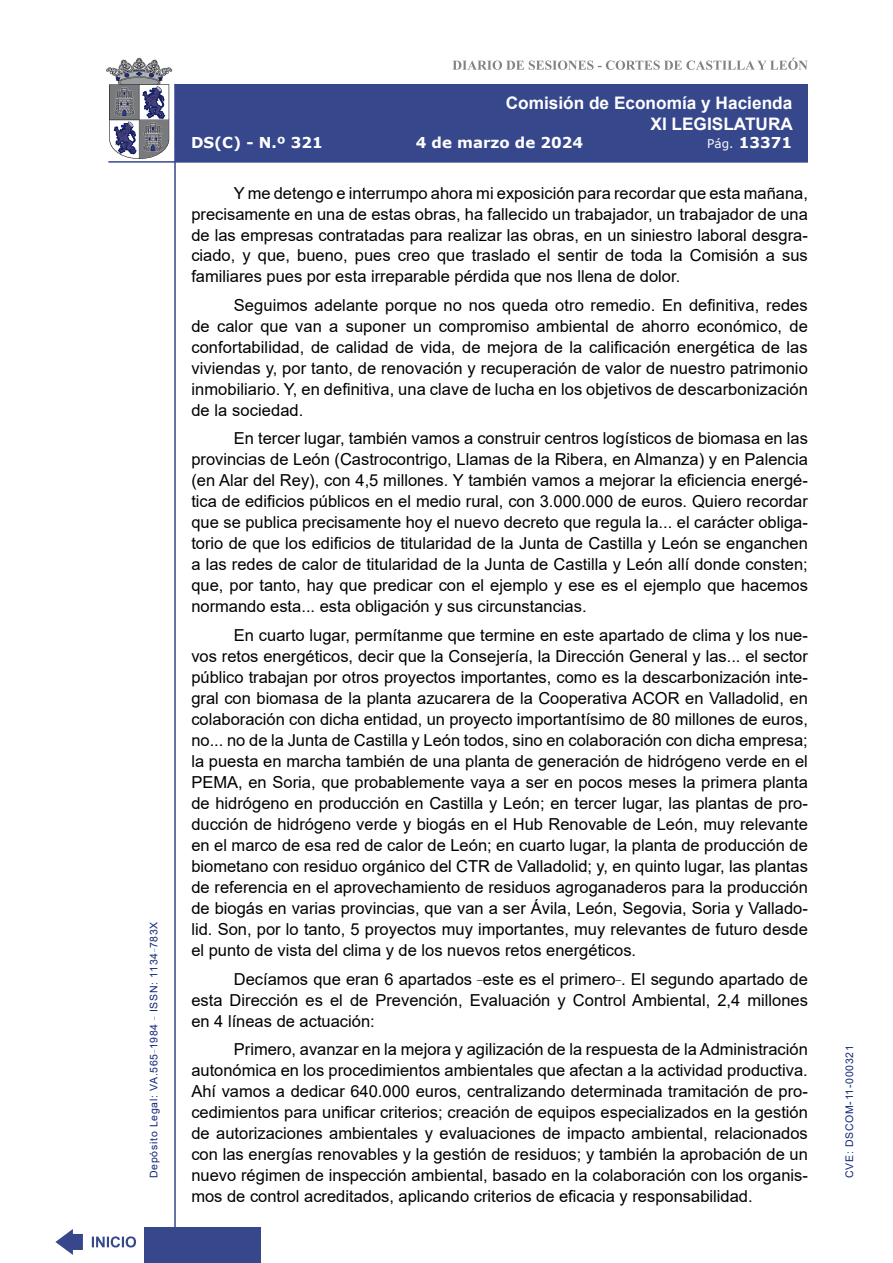
<style>
.page{position:relative;width:893px;height:1263px;background:#fff}
.page>*{position:absolute;margin:0;border:0;box-sizing:border-box;transform-origin:0 0}
.t1{font:700 17.25px/20.7px "Arial";color:#fff;text-align:right}
.t2{font:16.5px/21px "Arial";color:#000;text-align:justify}
.t3{font:700 15px "Verdana";color:#fff}
.t4{font:10.5px "Arial";letter-spacing:.065em;color:#122678}
.s1{font-weight:400;font-size:12px}
</style>
<div class="page">
<svg style="left:452px;top:58px;width:356px;height:12px"></svg>
<hr style="left:174px;top:84px;width:2px;height:1179px;background:#36478c">
<div style="left:144px;top:1227px;width:117px;height:36px;background:#36478c"></div>
<div style="left:175px;top:84px;width:633px;height:78px;background:#36478c"></div>
<hr style="left:108px;top:161px;width:700px;height:2px;background:#36478c">
<svg style="left:92px;top:1236px;width:44px;height:11px"></svg>
<svg style="left:55px;top:1229px;width:28px;height:26px"></svg>
<svg style="left:106px;top:58px;width:66px;height:101px"></svg>
<p class="t4" style="left:146px;top:1178px;width:258px;rotate:-90deg">Depósito Legal: VA.565<sup>_</sup>1984 <sup>_</sup> ISSN: 1134<sup>_</sup>783X</p>
<p class="t1" style="left:506px;top:93px;width:289px">Comisión de Economía y Hacienda<br>XI LEGISLATURA</p>
<p class="t3" style="left:191px;top:132px;width:133px">DS(C) - N.º 321</p>
<p class="t3" style="left:416px;top:132px;width:169px">4 de marzo de 2024</p>
<p class="t3" style="left:707px;top:132px;width:86px"><span class="s1">Pág.</span> 13371</p>
<p class="t2" style="left:191px;top:183px;width:618px;text-indent:43px">Y me detengo e interrumpo ahora mi exposición para recordar que esta mañana, precisamente en una de estas obras, ha fallecido un trabajador, un trabajador de una de las empresas contratadas para realizar las obras, en un siniestro laboral desgra&shy;ciado, y que, bueno, pues creo que traslado el sentir de toda la Comisión a sus familiares pues por esta irreparable pérdida que nos llena de dolor.</p>
<p class="t2" style="left:191px;top:294px;width:618px;text-indent:43px">Seguimos adelante porque no nos queda otro remedio. En definitiva, redes de calor que van a suponer un compromiso ambiental de ahorro económico, de confortabilidad, de calidad de vida, de mejora de la calificación energética de las viviendas y, por tanto, de renovación y recuperación de valor de nuestro patrimonio inmobiliario. Y, en definitiva, una clave de lucha en los objetivos de descarbonización de la sociedad.</p>
<p class="t2" style="left:191px;top:428px;width:618px;text-indent:43px">En tercer lugar, también vamos a construir centros logísticos de biomasa en las provincias de León (Castrocontrigo, Llamas de la Ribera, en Almanza) y en Palencia (en Alar del Rey), con 4,5 millones. Y también vamos a mejorar la eficiencia energé&shy;tica de edificios públicos en el medio rural, con 3.000.000 de euros. Quiero recordar que se publica precisamente hoy el nuevo decreto que regula la... el carácter obliga&shy;torio de que los edificios de titularidad de la Junta de Castilla y León se enganchen a las redes de calor de titularidad de la Junta de Castilla y León allí donde consten; que, por tanto, hay que predicar con el ejemplo y ese es el ejemplo que hacemos normando esta... esta obligación y sus circunstancias.</p>
<p class="t2" style="left:191px;top:624px;width:618px;text-indent:43px">En cuarto lugar, permítanme que termine en este apartado de clima y los nue&shy;vos retos energéticos, decir que la Consejería, la Dirección General y las... el sector público trabajan por otros proyectos importantes, como es la descarbonización inte&shy;gral con biomasa de la planta azucarera de la Cooperativa ACOR en Valladolid, en colaboración con dicha entidad, un proyecto importantísimo de 80 millones de euros, no... no de la Junta de Castilla y León todos, sino en colaboración con dicha empresa; la puesta en marcha también de una planta de generación de hidrógeno verde en el PEMA, en Soria, que probablemente vaya a ser en pocos meses la primera planta de hidrógeno en producción en Castilla y León; en tercer lugar, las plantas de pro&shy;ducción de hidrógeno verde y biogás en el Hub Renovable de León, muy relevante en el marco de esa red de calor de León; en cuarto lugar, la planta de producción de biometano con residuo orgánico del CTR de Valladolid; y, en quinto lugar, las plantas de referencia en el aprovechamiento de residuos agroganaderos para la producción de biogás en varias provincias, que van a ser Ávila, León, Segovia, Soria y Vallado&shy;lid. Son, por lo tanto, 5 proyectos muy importantes, muy relevantes de futuro desde el punto de vista del clima y de los nuevos retos energéticos.</p>
<p class="t2" style="left:191px;top:968px;width:618px;text-indent:43px">Decíamos que eran 6 apartados <sup>_</sup>este es el primero<sup>_</sup>. El segundo apartado de esta Dirección es el de Prevención, Evaluación y Control Ambiental, 2,4 millones en 4 líneas de actuación:</p>
<p class="t2" style="left:191px;top:1039px;width:618px;text-indent:43px">Primero, avanzar en la mejora y agilización de la respuesta de la Administración autonómica en los procedimientos ambientales que afectan a la actividad productiva.<br>Ahí vamos a dedicar 640.000 euros, centralizando determinada tramitación de pro&shy;cedimientos para unificar criterios; creación de equipos especializados en la gestión de autorizaciones ambientales y evaluaciones de impacto ambiental, relacionados con las energías renovables y la gestión de residuos; y también la aprobación de un nuevo régimen de inspección ambiental, basado en la colaboración con los organis&shy;mos de control acreditados, aplicando criterios de eficacia y responsabilidad.</p>
<p class="t4" style="left:842px;top:1178px;width:134px;rotate:-90deg">CVE: DSCOM-11-000321</p>
</div>
